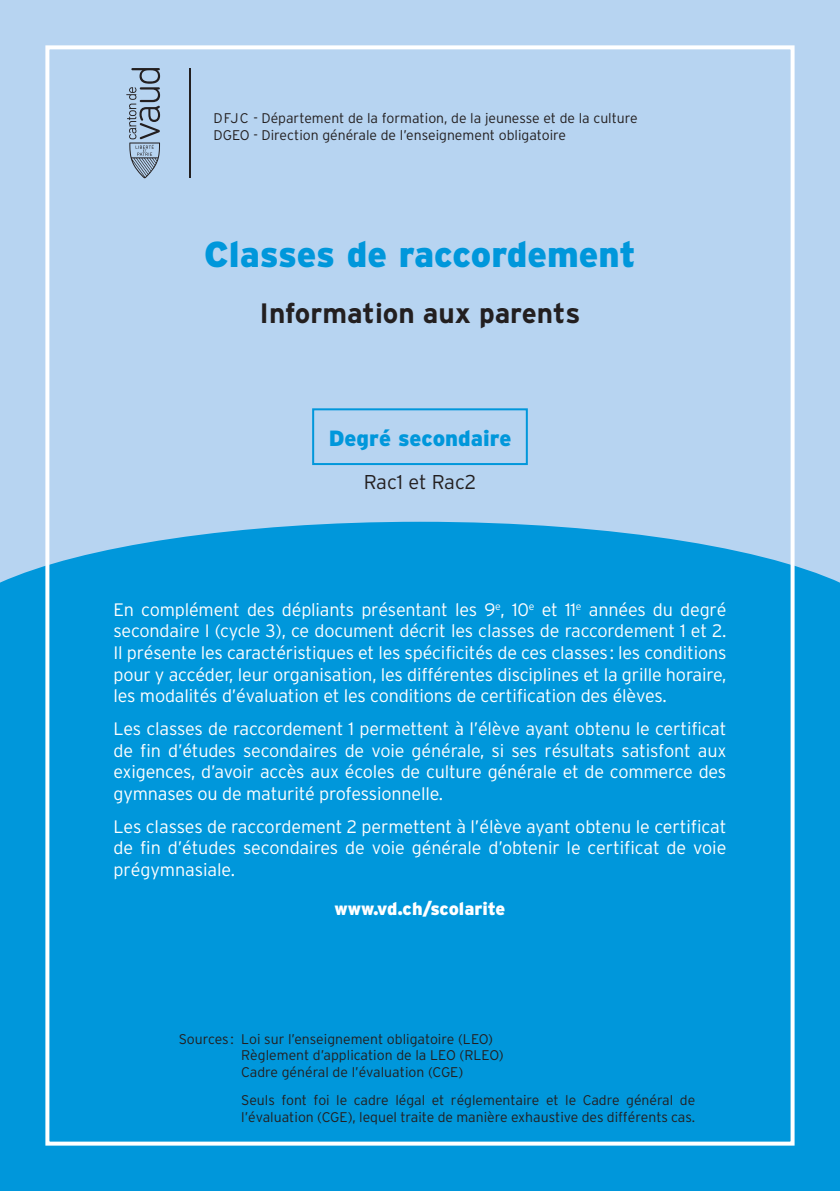
<style>
.page{position:relative;width:840px;height:1191px;background:#fff}
.page>*{position:absolute;margin:0;border:0;box-sizing:border-box;transform-origin:0 0}
._5-titre_brochure{font:900 36px "Interstate";color:#0097db}
._6-information_aux_p{font:700 28px "Interstate";color:#231f20}
._7-degré{font:900 22px "Interstate";color:#0097db}
._8-années{font:300 20px "Interstate";color:#231f20}
._9-texte_page_1{font:300 18px/21.6px "Interstate";letter-spacing:-.01em;color:#fff;text-align:justify}
._7-degré-2{font:900 18px "Interstate";color:#fff}
.t1{font:300 14px/16.8px "Interstate";color:#231f20}
</style>
<div class="page">
<div style="left:0;top:0;width:839px;height:1191px;background:#b7d4f1"></div>
<div style="left:0;top:522px;width:839px;height:669px;background:#0097db"></div>
<div style="left:312px;top:408px;width:215px;height:57px;border:2px solid #0097db"></div>
<div style="left:45px;top:45px;width:749px;height:1100px;border:4px solid #fff"></div>
<hr style="left:189px;top:68px;width:1px;height:110px;background:#231f20">
<svg style="left:126px;top:68px;width:34px;height:110px"></svg>
<p class="t1" style="left:213px;top:109px;width:425px">DFJC - Département de la formation, de la jeunesse et de la culture</p>
<p class="t1" style="left:213px;top:126px;width:354px">DGEO - Direction générale de l’enseignement obligatoire</p>
<p class="_5-titre_brochure" style="left:204px;top:234px;width:433px">Classes de raccordement</p>
<p class="_6-information_aux_p" style="left:259px;top:298px;width:322px">Information aux parents</p>
<p class="_7-degré" style="left:328px;top:425px;width:184px">Degré secondaire</p>
<p class="_8-années" style="left:363px;top:471px;width:114px">Rac1 et Rac2</p>
<p class="_9-texte_page_1" style="left:113px;top:598px;width:614px">En complément des dépliants présentant les 9<sup>e</sup>, 10<sup>e</sup> et 11<sup>e</sup> années du degré secondaire I (cycle 3), ce document décrit les classes de raccordement 1 et 2.<br>Il présente les caractéristiques et les spécificités de ces classes: les conditions pour y accéder, leur organisation, les différentes disciplines et la grille horaire, les modalités d’évaluation et les conditions de certification des élèves.</p>
<p class="_9-texte_page_1" style="left:113px;top:718px;width:614px">Les classes de raccordement 1 permettent à l’élève ayant obtenu le certificat de fin d’études secondaires de voie générale, si ses résultats satisfont aux exigences, d’avoir accès aux écoles de culture générale et de commerce des gymnases ou de maturité professionnelle.</p>
<p class="_9-texte_page_1" style="left:113px;top:815px;width:614px">Les classes de raccordement 2 permettent à l’élève ayant obtenu le certificat de fin d’études secondaires de voie générale d’obtenir le certificat de voie prégymnasiale.</p>
<p class="_7-degré-2" style="left:334px;top:898px;width:172px">www.vd.ch/scolarite</p>
<p class="t1" style="left:179px;top:1030px;width:316px">Sources : Loi sur l’enseignement obligatoire (LEO)</p>
<p class="t1" style="left:241px;top:1046px;width:264px">Règlement d’application de la LEO (RLEO)<br>Cadre général de l’évaluation (CGE)</p>
<p class="t1" style="left:241px;top:1091px;width:455px">Seuls font foi le cadre légal et réglementaire et le Cadre général de l’évaluation (CGE), lequel traite de manière exhaustive des différents cas.</p>
</div>
